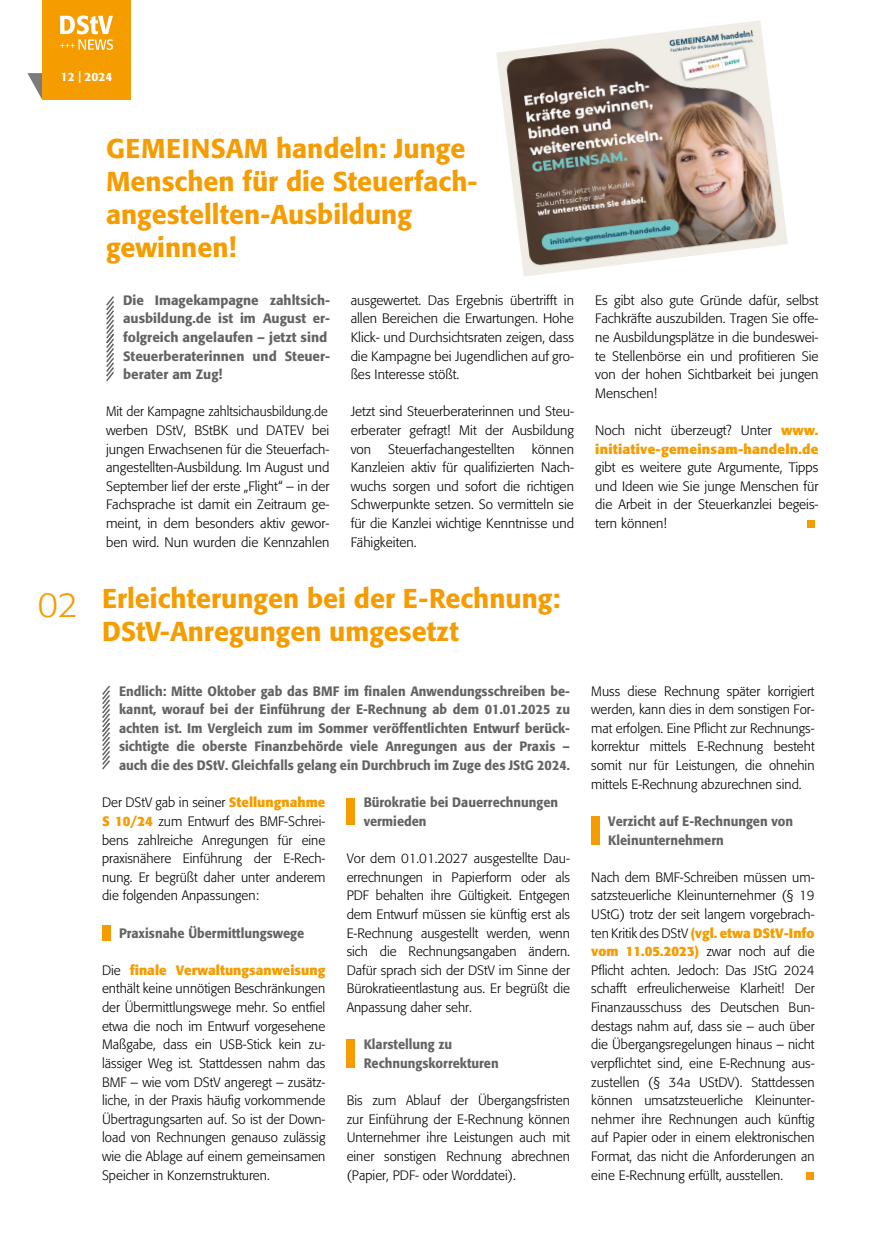
<style>
.page{position:relative;width:872px;height:1234px;background:#fff}
.page>*{position:absolute;margin:0;border:0;box-sizing:border-box;transform-origin:0 0}
.t1{font:300 34.5px "Formata BQ";color:#f59c00}
.t2{font:500 27px/33px "Formata BQ";color:#f59c00}
.t3{font:300 13.5px/18.6px "Formata BQ";color:#000;text-align:justify}
.t4{font:500 13.5px/18.6px "Formata BQ";color:#646363;text-align:justify;scale:.94 1}
.t5{font:500 13.5px/18.6px "Formata BQ";color:#646363;text-align:justify}
.t6{font:300 13.5px "Formata BQ";color:#000;scale:.95 1}
.t7{font:500 12px "Formata BQ";color:#fff}
.s1{font-weight:700;color:#f59c00}
</style>
<div class="page">
<svg style="left:27px;top:73px;width:15px;height:26px"></svg>
<div style="left:42px;top:0;width:89px;height:100px;background:#f59c00"></div>
<svg style="left:60px;top:15px;width:53px;height:35px"></svg>
<div style="left:347px;top:798px;width:8px;height:26px;background:#f59c00"></div>
<div style="left:102px;top:925px;width:9px;height:15px;background:#f59c00"></div>
<svg style="left:102px;top:685px;width:8px;height:85px"></svg>
<div style="left:807px;top:520px;width:7px;height:8px;background:#f59c00"></div>
<img style="left:496px;top:20px;width:292px;height:256px">
<svg style="left:106px;top:296px;width:8px;height:86px"></svg>
<div style="left:347px;top:1039px;width:8px;height:28px;background:#f59c00"></div>
<div style="left:591px;top:816px;width:9px;height:28px;background:#f59c00"></div>
<div style="left:806px;top:1171px;width:7px;height:8px;background:#f59c00"></div>
<p class="t7" style="left:61px;top:69px;width:53px">12 | 2024</p>
<h1 class="t1" style="left:38px;top:584px;width:42px">02</h1>
<p class="t2" style="left:106px;top:132px;width:373px">GEMEINSAM handeln: Junge<br>Menschen für die Steuerfach-</p>
<p class="t2" style="left:106px;top:198px;width:307px">angestellten-Ausbildung</p>
<p class="t2" style="left:106px;top:231px;width:132px">gewinnen!</p>
<p class="t5" style="left:123px;top:290px;width:208px">Die Imagekampagne zahltsich&shy;ausbildung.de ist im August er&shy;folgreich angelaufen – jetzt sind</p>
<p class="t5" style="left:123px;top:346px;width:208px">Steuerberaterinnen und Steuer&shy;berater am Zug!</p>
<p class="t3" style="left:351px;top:291px;width:225px">ausgewertet. Das Ergebnis übertrifft in allen Bereichen die Erwartungen. Hohe Klick- und Durchsichtsraten zeigen, dass die Kampagne bei Jugendlichen auf gro&shy;ßes Interesse stößt.</p>
<p class="t3" style="left:351px;top:402px;width:225px">Jetzt sind Steuerberaterinnen und Steu&shy;erberater gefragt! Mit der Ausbildung von</p>
<p class="t6" style="left:106px;top:403px;width:235px">Mit der Kampagne zahltsichausbildung.de</p>
<p class="t3" style="left:106px;top:421px;width:225px">werben DStV, BStBK und DATEV bei jungen Erwachsenen für die Steuerfach&shy;angestellten-Ausbildung. Im August und September lief der erste „Flight“ – in der Fachsprache ist damit ein Zeitraum ge&shy;meint, in dem besonders aktiv gewor&shy;ben wird. Nun wurden die Kennzahlen</p>
<p class="t3" style="left:388px;top:439px;width:128px">Steuerfachangestellten</p>
<p class="t3" style="left:351px;top:439px;width:225px;text-indent:181px">können Kanzleien aktiv für qualifizierten Nach&shy;wuchs sorgen und sofort die richtigen Schwerpunkte setzen. So vermitteln sie für die Kanzlei wichtige Kenntnisse und Fähigkeiten.</p>
<p class="t2" style="left:102px;top:582px;width:459px">Erleichterungen bei der E-Rechnung:</p>
<p class="t2" style="left:102px;top:615px;width:358px">DStV-Anregungen umgesetzt</p>
<p class="t4" style="left:119px;top:681px;width:481px">Endlich: Mitte Oktober gab das BMF im finalen Anwendungsschreiben be&shy;kannt, worauf bei der Einführung der E-Rechnung ab dem 01.01.2025 zu achten ist. Im Vergleich zum im Sommer veröffentlichten Entwurf berück&shy;sichtigte die oberste Finanzbehörde viele Anregungen aus der Praxis – auch die des DStV. Gleichfalls gelang ein Durchbruch im Zuge des JStG 2024.</p>
<p class="t4" style="left:364px;top:793px;width:208px">Bürokratie bei Dauerrechnungen</p>
<p class="t4" style="left:364px;top:811px;width:68px">vermieden</p>
<p class="t3" style="left:347px;top:849px;width:225px">Vor dem 01.01.2027 ausgestellte Dau&shy;errechnungen in Papierform oder als PDF behalten ihre Gültigkeit. Entgegen dem Entwurf müssen sie künftig erst als E-Rechnung ausgestellt werden, wenn sich die Rechnungsangaben ändern.<br>Dafür sprach sich der DStV im Sinne der Bürokratieentlastung aus. Er begrüßt die Anpassung daher sehr.</p>
<p class="t4" style="left:364px;top:1034px;width:96px">Klarstellung zu</p>
<p class="t4" style="left:364px;top:1053px;width:145px">Rechnungskorrekturen</p>
<p class="t3" style="left:347px;top:1090px;width:225px">Bis zum Ablauf der Übergangsfristen zur Einführung der E-Rechnung können Unternehmer ihre Leistungen auch mit einer sonstigen Rechnung abrechnen (Papier, PDF- oder Worddatei).</p>
<p class="t3" style="left:102px;top:793px;width:225px">Der DStV gab in seiner <span class="s1">Stellungnahme S 10/24</span> zum Entwurf des BMF-Schrei&shy;bens zahlreiche Anregungen für eine praxisnähere Einführung der E-Rech&shy;nung. Er begrüßt daher unter anderem die folgenden Anpassungen:</p>
<p class="t4" style="left:119px;top:923px;width:198px">Praxisnahe Übermittlungswege</p>
<p class="t3" style="left:102px;top:960px;width:225px">Die <span class="s1">finale Verwaltungsanweisung </span>enthält keine unnötigen Beschränkungen der Übermittlungswege mehr. So entfiel etwa die noch im Entwurf vorgesehene Maßgabe, dass ein USB-Stick kein zu&shy;lässiger Weg ist. Stattdessen nahm das BMF – wie vom DStV angeregt – zusätz&shy;liche, in der Praxis häufig vorkommende Übertragungsarten auf. So ist der Down&shy;load von Rechnungen genauso zulässig wie die Ablage auf einem gemeinsamen Speicher in Konzernstrukturen.</p>
<p class="t3" style="left:595px;top:291px;width:225px">Es gibt also gute Gründe dafür, selbst Fachkräfte auszubilden. Tragen Sie offe&shy;ne Ausbildungsplätze in die bundeswei&shy;te Stellenbörse ein und profitieren Sie von der hohen Sichtbarkeit bei jungen Menschen!</p>
<p class="t3" style="left:595px;top:421px;width:225px">Noch nicht überzeugt? Unter <span class="s1">www. initiative-gemeinsam-handeln.de </span>gibt es weitere gute Argumente, Tipps und Ideen wie Sie junge Menschen für die Arbeit in der Steuerkanzlei begeis&shy;tern können!</p>
<p class="t3" style="left:591px;top:681px;width:225px">Muss diese Rechnung später korrigiert werden, kann dies in dem sonstigen For&shy;mat erfolgen. Eine Pflicht zur Rechnungs&shy;korrektur mittels E-Rechnung besteht somit nur für Leistungen, die ohnehin mittels E-Rechnung abzurechnen sind.</p>
<p class="t4" style="left:608px;top:811px;width:198px">Verzicht auf E-Rechnungen von<br>Kleinunternehmern</p>
<p class="t3" style="left:591px;top:867px;width:225px">Nach dem BMF-Schreiben müssen um&shy;satzsteuerliche Kleinunternehmer (§ 19<br>UStG) trotz der seit langem vorgebrach&shy;ten Kritik des DStV <span class="s1">(vgl. etwa DStV-Info vom 11.05.2023)</span> zwar noch auf die Pflicht achten. Jedoch: Das JStG 2024 schafft erfreulicherweise Klarheit! Der Finanzausschuss des Deutschen Bun&shy;destags nahm auf, dass sie – auch über die Übergangsregelungen hinaus – nicht verpflichtet sind, eine E-Rechnung aus&shy;zustellen (§ 34a UStDV). Stattdessen können umsatzsteuerliche Kleinunter&shy;nehmer ihre Rechnungen auch künftig auf Papier oder in einem elektronischen Format, das nicht die Anforderungen an eine E-Rechnung erfüllt, ausstellen.</p>
</div>
